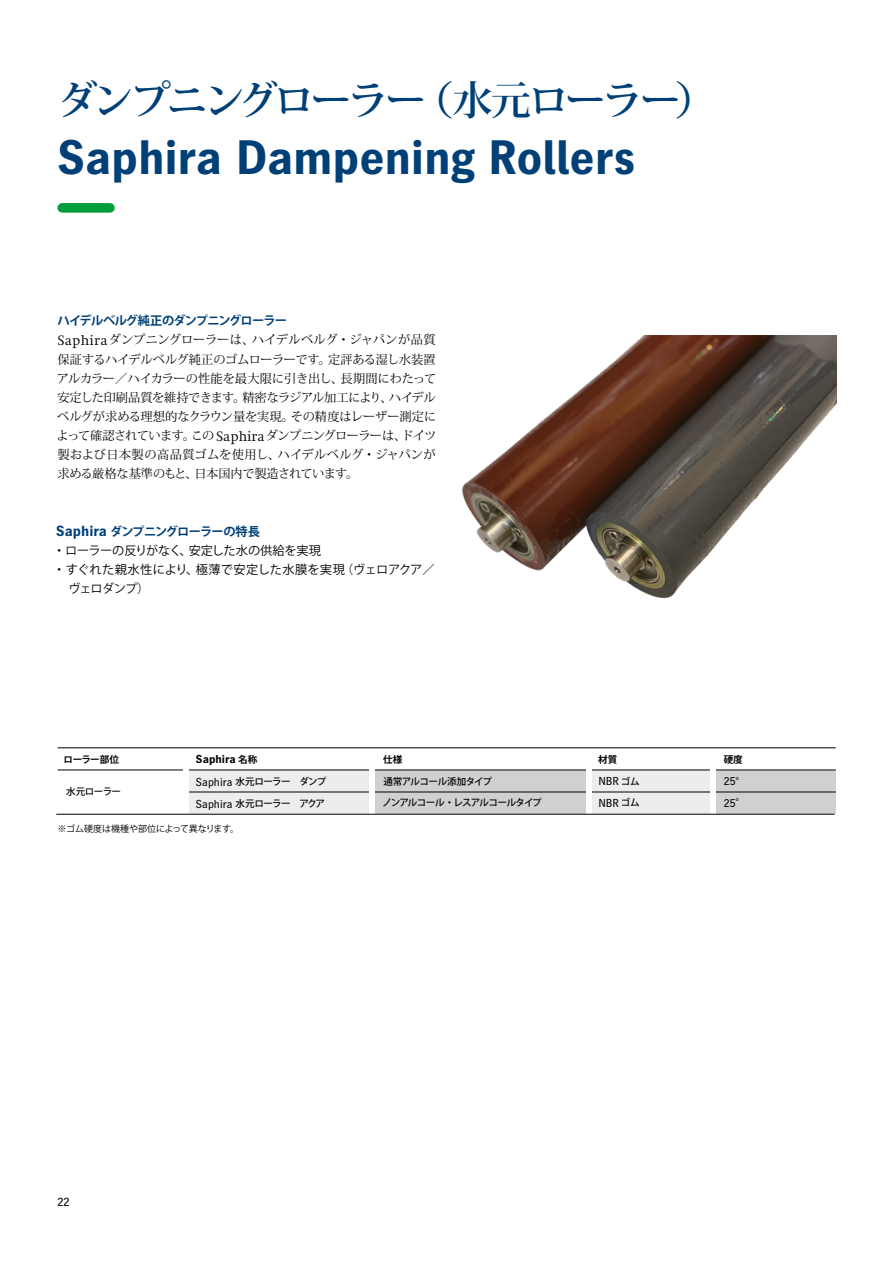
<style>
.page{position:relative;width:893px;height:1263px;background:#fff}
.page>*{position:absolute;margin:0;border:0;box-sizing:border-box;transform-origin:0 0}
.t1{font:700 48px "Heidelberg Gothic Ml";letter-spacing:-.005em;color:#004077}
.t2{font:700 39.9px "Koz Min Pro";letter-spacing:-.07em;color:#004077}
.t3{font:12.15px/19.2px "Koz Min Pro";letter-spacing:-.015em;color:#000;text-align:justify}
.t4{font:700 12.15px "Koz Go Pro";letter-spacing:-.06em;color:#004077}
.t5{font:12.15px "Koz Go Pro";letter-spacing:.015em;color:#000}
.t6{font:12.15px "Koz Go Pro";letter-spacing:-.015em;color:#000}
.t7{font:12px "Heidelberg Gothic Ml";color:#000}
.t8{font:11.55px/21.9px "Heidelberg Gothic Ml";color:#000}
.t9{font:700 11.55px "Heidelberg Gothic Ml";color:#000}
.t10{font:500 9.6px "Koz Go Pro";letter-spacing:-.07em;color:#000}
.t11{font:700 9.6px "Koz Go Pro";letter-spacing:-.005em;color:#000}
.t12{font:9px "Koz Go Pro";color:#000}
.s1{font-family:"Heidelberg Antiqua ML";font-size:14.25px}
.s2{font-family:"Heidelberg Gothic Ml";font-size:14.7px}
.s3{font-family:"Koz Go Pro";font-size:9.6px}
.s4{font-family:"Heidelberg Gothic Ml";font-weight:400;font-size:11.55px}
.s5{font-family:"Koz Go Pro";font-weight:500;font-size:9.6px}
</style>
<div class="page">
<img style="left:461px;top:335px;width:375px;height:264px">
<div style="left:62px;top:203px;width:48px;height:10px;background:#009d3c"></div>
<div style="left:188px;top:770px;width:182px;height:44px;background:#ededed"></div>
<div style="left:375px;top:770px;width:214px;height:44px;background:#d0d0d0"></div>
<div style="left:592px;top:770px;width:121px;height:44px;background:#ededed"></div>
<div style="left:714px;top:770px;width:122px;height:44px;background:#d0d0d0"></div>
<hr style="left:58px;top:770px;width:778px;height:1px;background:#000">
<hr style="left:185px;top:792px;width:651px;height:1px;background:#000">
<div style="left:183px;top:765px;width:5px;height:51px;background:#fff"></div>
<div style="left:370px;top:765px;width:5px;height:51px;background:#fff"></div>
<div style="left:586px;top:765px;width:6px;height:51px;background:#fff"></div>
<div style="left:710px;top:765px;width:6px;height:51px;background:#fff"></div>
<hr style="left:58px;top:747px;width:778px;height:1px;background:#000">
<hr style="left:56px;top:814px;width:778px;height:1px;background:#000">
<h2 class="t2" style="left:57px;top:71px;width:659px">ダンプニングローラー（水元ローラー）</h2>
<h1 class="t1" style="left:57px;top:131px;width:580px">Saphira Dampening Rollers</h1>
<p class="t4" style="left:57px;top:313px;width:231px">ハイデルベルグ純正のダンプニングローラー</p>
<p class="t3" style="left:57px;top:330px;width:381px"><span class="s1">Saphira</span>ダンプニングローラーは、ハイデルベルグ・ジャパンが品質保証するハイデルベルグ純正のゴムローラーです。定評ある湿し水装置アルカラー／ハイカラーの性能を最大限に引き出し、長期間にわたって安定した印刷品質を維持できます。精密なラジアル加工により、ハイデルベルグが求める理想的なクラウン量を実現。その精度はレーザー測定によって確認されています。この <span class="s1">Saphira</span>ダンプニングローラーは、ドイツ製および日本製の高品質ゴムを使用し、ハイデルベルグ・ジャパンが求める厳格な基準のもと、日本国内で製造されています。</p>
<p class="t4" style="left:56px;top:523px;width:205px"><span class="s2">Saphira</span> ダンプニングローラーの特長</p>
<p class="t6" style="left:53px;top:543px;width:269px">・ローラーの反りがなく、安定した水の供給を実現</p>
<p class="t5" style="left:53px;top:562px;width:383px">・すぐれた親水性により、極薄で安定した水膜を実現（ヴェロアクア／</p>
<p class="t6" style="left:69px;top:581px;width:82px">ヴェロダンプ）</p>
<p class="t11" style="left:64px;top:753px;width:57px">ローラー部位</p>
<p class="t9" style="left:196px;top:752px;width:63px">Saphira <span class="s3">名称</span></p>
<p class="t11" style="left:383px;top:753px;width:21px">仕様</p>
<p class="t11" style="left:598px;top:753px;width:21px">材質</p>
<p class="t11" style="left:724px;top:753px;width:21px">硬度</p>
<p class="t10" style="left:66px;top:786px;width:57px">水元ローラー</p>
<p class="t10" style="left:196px;top:775px;width:132px"><span class="s4">Saphira</span> 水元ローラー　ダンプ</p>
<p class="t10" style="left:196px;top:797px;width:131px"><span class="s4">Saphira</span> 水元ローラー　アクア</p>
<p class="t12" style="left:58px;top:823px;width:183px">※ゴム硬度は機種や部位によって異なります。</p>
<p class="t10" style="left:383px;top:775px;width:110px">通常アルコール添加タイプ</p>
<p class="t10" style="left:383px;top:797px;width:161px">ノンアルコール・レスアルコールタイプ</p>
<p class="t8" style="left:598px;top:770px;width:43px">NBR <span class="s5">ゴム<br></span>NBR <span class="s5">ゴム</span></p>
<p class="t8" style="left:724px;top:770px;width:23px">25<span class="s5">°<br></span>25<span class="s5">°</span></p>
<p class="t7" style="left:57px;top:1195px;width:14px">22</p>
</div>
